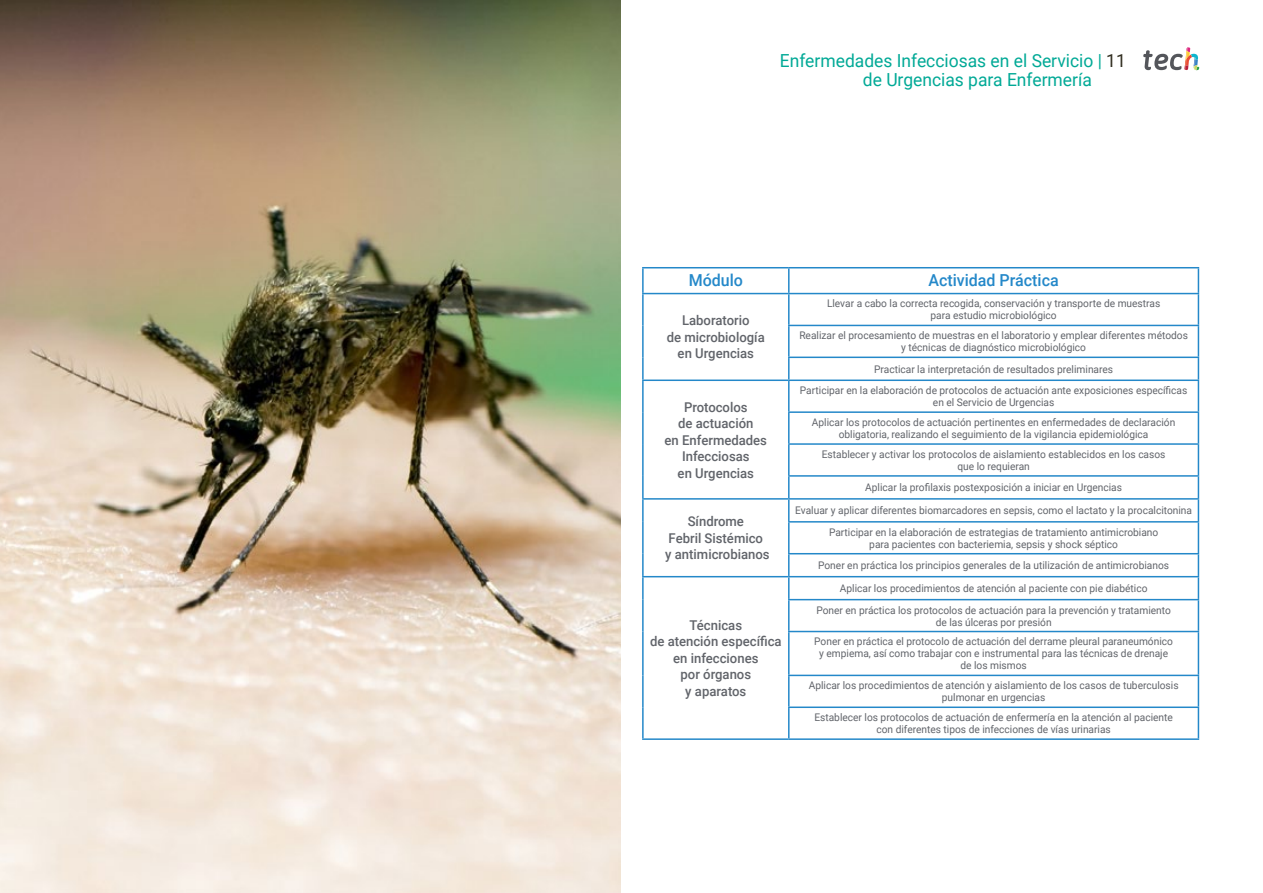
<style>
.page{position:relative;width:1263px;height:893px;background:#fff}
.page>*{position:absolute;margin:0;border:0;box-sizing:border-box;transform-origin:0 0}
.t1{font:18px/19.5px "Roboto";color:#00a996}
.t2{font:500 16.5px "Roboto";color:#2488c9}
.t3{font:500 13.5px/16.5px "Roboto";color:#61646a;text-align:center}
.t4{font:10.5px/12px "Roboto";color:#61646a;text-align:center}
.s1{color:#312e20}
</style>
<div class="page">
<img style="left:0;top:0;width:621px;height:893px">
<hr style="left:642px;top:267px;width:147px;height:1px;background:#2488c9">
<hr style="left:642px;top:268px;width:2px;height:25px;background:#2488c9">
<hr style="left:789px;top:267px;width:410px;height:1px;background:#2488c9">
<svg style="left:788px;top:268px;width:1px;height:25px"></svg>
<svg style="left:1198px;top:268px;width:1px;height:25px"></svg>
<hr style="left:642px;top:293px;width:147px;height:1px;background:#2488c9">
<hr style="left:642px;top:294px;width:2px;height:31px;background:#2488c9">
<hr style="left:642px;top:325px;width:2px;height:32px;background:#2488c9">
<hr style="left:642px;top:357px;width:2px;height:23px;background:#2488c9">
<hr style="left:789px;top:293px;width:410px;height:1px;background:#2488c9">
<hr style="left:788px;top:294px;width:1px;height:31px;background:#2488c9">
<hr style="left:1198px;top:294px;width:1px;height:31px;background:#2488c9">
<hr style="left:788px;top:325px;width:411px;height:1px;background:#2488c9">
<hr style="left:788px;top:326px;width:1px;height:31px;background:#2488c9">
<hr style="left:1198px;top:326px;width:1px;height:31px;background:#2488c9">
<hr style="left:788px;top:357px;width:411px;height:1px;background:#2488c9">
<svg style="left:788px;top:358px;width:1px;height:22px"></svg>
<svg style="left:1198px;top:358px;width:1px;height:22px"></svg>
<hr style="left:642px;top:380px;width:147px;height:1px;background:#2488c9">
<hr style="left:642px;top:381px;width:2px;height:31px;background:#2488c9">
<hr style="left:642px;top:412px;width:2px;height:32px;background:#2488c9">
<hr style="left:642px;top:444px;width:2px;height:32px;background:#2488c9">
<hr style="left:642px;top:476px;width:2px;height:22px;background:#2488c9">
<hr style="left:789px;top:380px;width:410px;height:1px;background:#2488c9">
<hr style="left:788px;top:381px;width:1px;height:30px;background:#2488c9">
<hr style="left:1198px;top:381px;width:1px;height:30px;background:#2488c9">
<hr style="left:788px;top:411px;width:411px;height:2px;background:#2488c9">
<hr style="left:788px;top:413px;width:1px;height:30px;background:#2488c9">
<hr style="left:1198px;top:413px;width:1px;height:30px;background:#2488c9">
<hr style="left:788px;top:443px;width:411px;height:2px;background:#2488c9">
<hr style="left:788px;top:445px;width:1px;height:30px;background:#2488c9">
<hr style="left:1198px;top:445px;width:1px;height:30px;background:#2488c9">
<hr style="left:788px;top:475px;width:411px;height:2px;background:#2488c9">
<hr style="left:642px;top:498px;width:147px;height:2px;background:#2488c9">
<hr style="left:642px;top:500px;width:2px;height:22px;background:#2488c9">
<hr style="left:642px;top:522px;width:2px;height:32px;background:#2488c9">
<hr style="left:642px;top:554px;width:2px;height:22px;background:#2488c9">
<hr style="left:789px;top:498px;width:410px;height:2px;background:#2488c9">
<svg style="left:788px;top:477px;width:1px;height:44px"></svg>
<svg style="left:1198px;top:477px;width:1px;height:44px"></svg>
<hr style="left:788px;top:521px;width:411px;height:2px;background:#2488c9">
<hr style="left:788px;top:523px;width:1px;height:30px;background:#2488c9">
<hr style="left:1198px;top:523px;width:1px;height:30px;background:#2488c9">
<hr style="left:788px;top:553px;width:411px;height:1px;background:#2488c9">
<hr style="left:642px;top:576px;width:147px;height:1px;background:#2488c9">
<hr style="left:642px;top:577px;width:2px;height:23px;background:#2488c9">
<hr style="left:642px;top:600px;width:2px;height:31px;background:#2488c9">
<hr style="left:642px;top:631px;width:2px;height:44px;background:#2488c9">
<hr style="left:642px;top:675px;width:2px;height:32px;background:#2488c9">
<hr style="left:642px;top:707px;width:2px;height:31px;background:#2488c9">
<hr style="left:642px;top:738px;width:147px;height:2px;background:#2488c9">
<hr style="left:789px;top:576px;width:410px;height:1px;background:#2488c9">
<svg style="left:788px;top:554px;width:1px;height:45px"></svg>
<svg style="left:1198px;top:554px;width:1px;height:45px"></svg>
<hr style="left:788px;top:599px;width:411px;height:1px;background:#2488c9">
<hr style="left:788px;top:600px;width:1px;height:31px;background:#2488c9">
<hr style="left:1198px;top:600px;width:1px;height:31px;background:#2488c9">
<hr style="left:788px;top:631px;width:411px;height:1px;background:#2488c9">
<hr style="left:788px;top:632px;width:1px;height:43px;background:#2488c9">
<hr style="left:1198px;top:632px;width:1px;height:43px;background:#2488c9">
<hr style="left:788px;top:675px;width:411px;height:1px;background:#2488c9">
<hr style="left:788px;top:676px;width:1px;height:30px;background:#2488c9">
<hr style="left:1198px;top:676px;width:1px;height:30px;background:#2488c9">
<hr style="left:788px;top:706px;width:411px;height:2px;background:#2488c9">
<hr style="left:788px;top:708px;width:1px;height:30px;background:#2488c9">
<hr style="left:1198px;top:708px;width:1px;height:30px;background:#2488c9">
<hr style="left:789px;top:738px;width:410px;height:2px;background:#2488c9">
<svg style="left:1143px;top:47px;width:56px;height:24px"></svg>
<h1 class="t1" style="left:863px;top:50px;width:264px;text-indent:-83px">Enfermedades Infecciosas en el Servicio | <span class="s1">11 </span>de Urgencias para Enfermería</h1>
<h2 class="t2" style="left:689px;top:269px;width:56px">Módulo</h2>
<h2 class="t2" style="left:928px;top:269px;width:132px">Actividad Práctica</h2>
<p class="t3" style="left:667px;top:312px;width:99px">Laboratorio<br>de microbiología en Urgencias</p>
<p class="t4" style="left:827px;top:297px;width:335px">Llevar a cabo la correcta recogida, conservación y transporte de muestras para estudio microbiológico</p>
<p class="t4" style="left:799px;top:329px;width:390px">Realizar el procesamiento de muestras en el laboratorio y emplear diferentes métodos y técnicas de diagnóstico microbiológico</p>
<p class="t4" style="left:874px;top:363px;width:241px">Practicar la interpretación de resultados preliminares</p>
<p class="t3" style="left:665px;top:398px;width:104px">Protocolos<br>de actuación<br>en Enfermedades<br>Infecciosas<br>en Urgencias</p>
<p class="t4" style="left:800px;top:384px;width:389px">Participar en la elaboración de protocolos de actuación ante exposiciones específicas en el Servicio de Urgencias</p>
<p class="t4" style="left:812px;top:416px;width:365px">Aplicar los protocolos de actuación pertinentes en enfermedades de declaración obligatoria, realizando el seguimiento de la vigilancia epidemiológica</p>
<p class="t4" style="left:822px;top:448px;width:345px">Establecer y activar los protocolos de aislamiento establecidos en los casos que lo requieran</p>
<p class="t4" style="left:865px;top:481px;width:258px">Aplicar la profilaxis postexposición a iniciar en Urgencias</p>
<p class="t3" style="left:665px;top:513px;width:106px">Síndrome<br>Febril Sistémico<br>y antimicrobianos</p>
<p class="t4" style="left:795px;top:499px;width:398px;line-height:21.5px">Evaluar y aplicar diferentes biomarcadores en sepsis, como el lactato y la procalcitonina<br>Participar en la elaboración de estrategias de tratamiento antimicrobiano</p>
<p class="t4" style="left:818px;top:533px;width:353px;line-height:21.5px">para pacientes con bacteriemia, sepsis y shock séptico<br>Poner en práctica los principios generales de la utilización de antimicrobianos</p>
<p class="t3" style="left:650px;top:616px;width:133px">Técnicas<br>de atención específica en infecciones<br>por órganos<br>y aparatos</p>
<p class="t4" style="left:816px;top:577px;width:356px;line-height:21.5px">Aplicar los procedimientos de atención al paciente con pie diabético<br>Poner en práctica los protocolos de actuación para la prevención y tratamiento</p>
<p class="t4" style="left:814px;top:611px;width:360px;line-height:20px">de las úlceras por presión<br>Poner en práctica el protocolo de actuación del derrame pleural paraneumónico</p>
<p class="t4" style="left:819px;top:647px;width:350px">y empiema, así como trabajar con e instrumental para las técnicas de drenaje de los mismos</p>
<p class="t4" style="left:809px;top:679px;width:371px">Aplicar los procedimientos de atención y aislamiento de los casos de tuberculosis pulmonar en urgencias</p>
<p class="t4" style="left:814px;top:711px;width:360px">Establecer los protocolos de actuación de enfermería en la atención al paciente con diferentes tipos de infecciones de vías urinarias</p>
</div>
